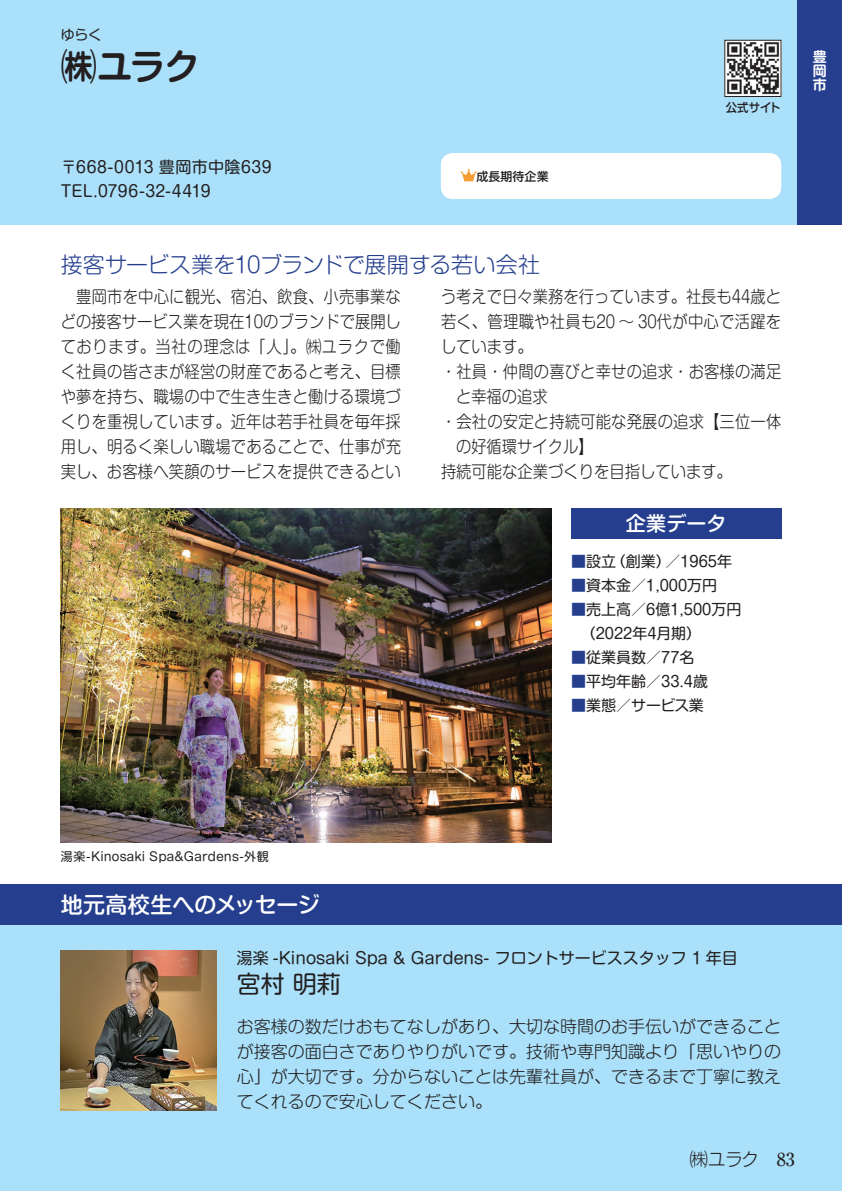
<style>
.page{position:relative;width:842px;height:1191px;background:#fff}
.page>*{position:absolute;margin:0;border:0;box-sizing:border-box;transform-origin:0 0}
.t1{font:700 36px "Shin M Go Pro De";color:#231f20}
.t2{font:24px "Shin M Go Pro";color:#231f20}
.t3{font:300 22px "Shin M Go Pro";letter-spacing:-.01em;color:#253f8e}
.t4{font:500 22px "Shin M Go Pro";letter-spacing:-.005em;color:#fff}
.t5{font:500 20px "Shin M Go Pro";letter-spacing:.005em;color:#fff}
.t6{font:300 18px "Shin M Go Pro";color:#231f20}
.t7{font:500 18px "Ryumin Pro";color:#231f20}
.t8{font:300 17px/25px "Shin M Go Pro";color:#231f20;text-align:justify;scale:.9 1}
.t9{font:300 17px/25px "Shin M Go Pro";color:#231f20;text-align:justify}
.t10{font:300 17px "Shin M Go Pro";letter-spacing:.02em;color:#231f20;scale:.9 1}
.t11{font:16px "Shin M Go Pro";color:#231f20}
.t12{font:16px/24px "Shin M Go Pro";letter-spacing:.025em;color:#231f20}
.t13{font:15px/24px "Shin M Go Pro";color:#231f20}
.t14{font:14px "Shin M Go Pro";color:#231f20}
.t15{font:700 14px/14px "Shin M Go Pro De";color:#fff;text-align:justify}
.t16{font:12px "Shin M Go Pro";letter-spacing:.015em;color:#231f20}
.t17{font:500 12px "Shin M Go Pro";color:#231f20}
.t18{font:500 12px "Shin M Go Pro";color:#231f20;scale:.95 1}
.s1{color:#253f8e}
</style>
<div class="page">
<div style="left:0;top:884px;width:841px;height:307px;background:#aae0f9"></div>
<div style="left:0;top:884px;width:841px;height:40px;background:#253f8e"></div>
<div style="left:0;top:0;width:841px;height:224px;background:#aae0f9"></div>
<div style="left:797px;top:0;width:44px;height:224px;background:#253f8e"></div>
<img style="left:61px;top:508px;width:490px;height:334px">
<div style="left:441px;top:153px;width:340px;height:46px;background:#fff;border-radius:12px"></div>
<svg style="left:461px;top:169px;width:15px;height:12px"></svg>
<div style="left:571px;top:508px;width:210px;height:30px;background:#253f8e"></div>
<img style="left:61px;top:950px;width:156px;height:160px">
<img style="left:726px;top:42px;width:53px;height:53px">
<div style="left:724px;top:40px;width:57px;height:57px;border:1px solid #231f20"></div>
<p class="t14" style="left:61px;top:24px;width:43px">ゆらく</p>
<h1 class="t1" style="left:61px;top:37px;width:141px">㈱ユラク</h1>
<p class="t12" style="left:61px;top:153px;width:212px">〒668-0013 豊岡市中陰639<br>TEL.0796-32-4419</p>
<p class="t17" style="left:476px;top:166px;width:73px">成長期待企業</p>
<p class="t3" style="left:61px;top:247px;width:481px">接客サービス業を10ブランドで展開する若い会社</p>
<p class="t18" style="left:725px;top:97px;width:59px">公式サイト</p>
<p class="t8" style="left:61px;top:282px;width:379px">　豊岡市を中心に観光、宿泊、飲食、小売事業などの接客サービス業を現在10のブランドで展開しております。当社の理念は「人」。㈱ユラクで働く社員の皆さまが経営の財産であると考え、目標や夢を持ち、職場の中で生き生きと働ける環境づくりを重視しています。近年は若手社員を毎年採用し、明るく楽しい職場であることで、仕事が充実し、お客様へ笑顔のサービスを提供できるとい</p>
<p class="t8" style="left:441px;top:282px;width:379px">う考えで日々業務を行っています。社長も44歳と</p>
<p class="t10" style="left:441px;top:308px;width:379px">若く、管理職や社員も20 〜 30代が中心で活躍を</p>
<p class="t8" style="left:441px;top:332px;width:103px">しています。</p>
<p class="t8" style="left:441px;top:357px;width:379px">・社員・仲間の喜びと幸せの追求・お客様の満足</p>
<p class="t8" style="left:456px;top:382px;width:103px">と幸福の追求</p>
<p class="t8" style="left:441px;top:407px;width:379px">・会社の安定と持続可能な発展の追求【三位一体</p>
<p class="t8" style="left:456px;top:432px;width:155px">の好循環サイクル】</p>
<p class="t8" style="left:441px;top:457px;width:324px">持続可能な企業づくりを目指しています。</p>
<p class="t5" style="left:625px;top:507px;width:102px">企業データ</p>
<p class="t13" style="left:571px;top:548px;width:162px"><span class="s1">■</span>設立（創業）／1965年</p>
<p class="t13" style="left:571px;top:572px;width:148px"><span class="s1">■</span>資本金／1,000万円</p>
<p class="t13" style="left:571px;top:596px;width:172px"><span class="s1">■</span>売上高／6億1,500万円　（2022年4月期）</p>
<p class="t13" style="left:571px;top:644px;width:125px"><span class="s1">■</span>従業員数／77名</p>
<p class="t13" style="left:571px;top:668px;width:138px"><span class="s1">■</span>平均年齢／33.4歳</p>
<p class="t13" style="left:571px;top:692px;width:134px"><span class="s1">■</span>業態／サービス業</p>
<p class="t15" style="left:812px;top:48px;width:15px">豊岡市</p>
<p class="t16" style="left:61px;top:847px;width:209px">湯楽-Kinosaki Spa&amp;Gardens-外観</p>
<p class="t4" style="left:61px;top:886px;width:260px">地元高校生へのメッセージ</p>
<p class="t11" style="left:237px;top:945px;width:502px">湯楽 -Kinosaki Spa &amp; Gardens- フロントサービススタッフ 1 年目</p>
<h2 class="t2" style="left:237px;top:964px;width:105px">宮村 明莉</h2>
<p class="t9" style="left:237px;top:1012px;width:545px">お客様の数だけおもてなしがあり、大切な時間のお手伝いができることが接客の面白さでありやりがいです。技術や専門知識より「思いやりの心」が大切です。分からないことは先輩社員が、できるまで丁寧に教えてくれるので安心してください。</p>
<p class="t6" style="left:689px;top:1145px;width:71px">㈱ユラク</p>
<p class="t7" style="left:776px;top:1145px;width:19px">83</p>
</div>
